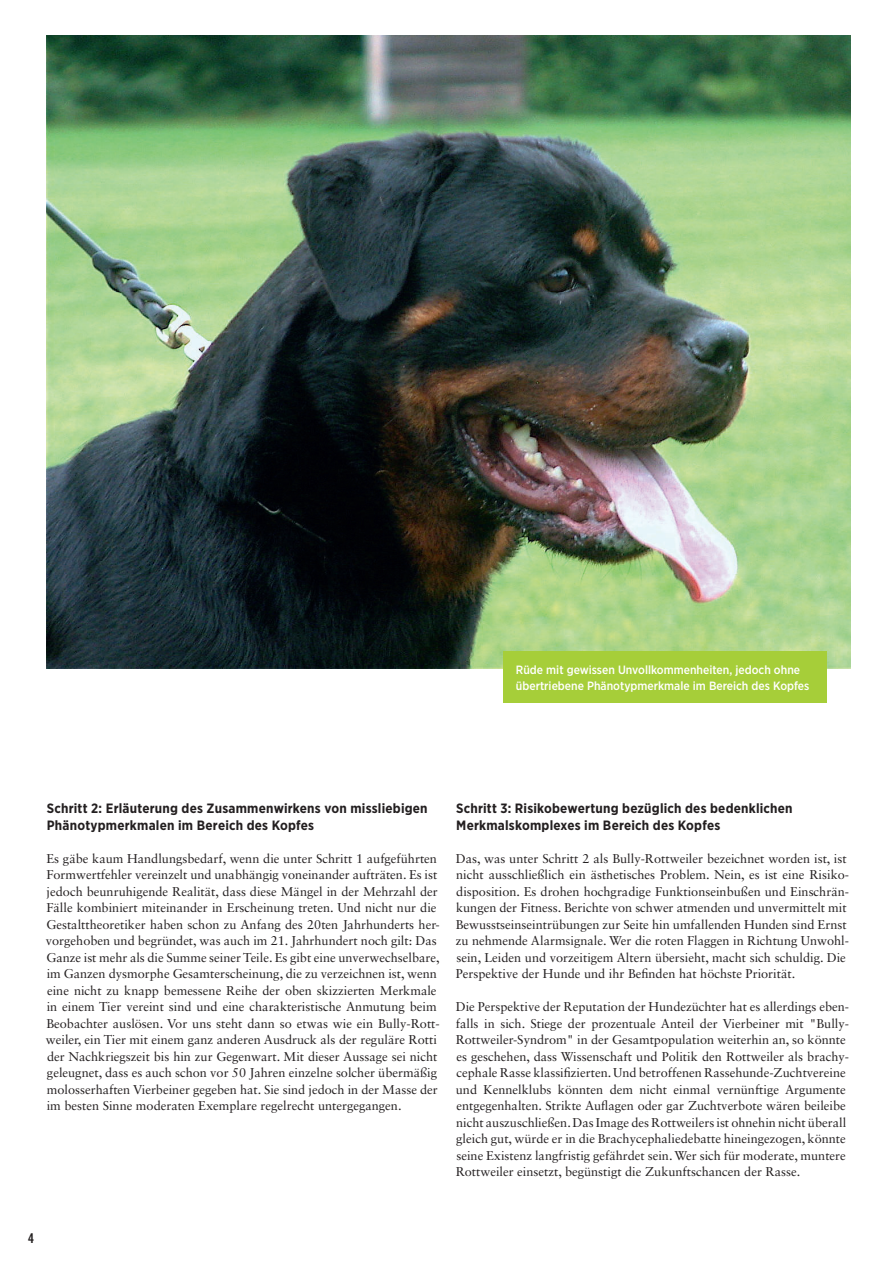
<style>
.page{position:relative;width:893px;height:1263px;background:#fff}
.page>*{position:absolute;margin:0;border:0;box-sizing:border-box;transform-origin:0 0}
.t1{font:700 13.5px/16.5px "Gotham Narrow";letter-spacing:.015em;color:#231f20}
.t2{font:13.5px "Trade Gothic LT Std Bd Cn 20";color:#231f20}
.t3{font:12.75px/16.5px "Sabon LT Std";color:#231f20}
.t4{font:500 12px/16.5px "Gotham Narrow";color:#fff}
</style>
<div class="page">
<img style="left:47px;top:36px;width:803px;height:633px">
<div style="left:503px;top:651px;width:323px;height:52px;background:#a6ce39"></div>
<p class="t4" style="left:516px;top:661px;width:295px">Rüde mit gewissen Unvollkommenheiten, jedoch ohne übertriebene Phänotypmerkmale im Bereich des Kopfes</p>
<p class="t1" style="left:47px;top:800px;width:382px">Schritt 2: Erläuterung des Zusammenwirkens von missliebigen<br>Phänotypmerkmalen im Bereich des Kopfes</p>
<p class="t3" style="left:46px;top:850px;width:395px">Es gäbe kaum Handlungsbedarf, wenn die unter Schritt 1 aufgeführten Formwertfehler vereinzelt und unabhängig voneinander aufträten. Es ist jedoch beunruhigende Realität, dass diese Mängel in der Mehrzahl der Fälle kombiniert miteinander in Erscheinung treten. Und nicht nur die Gestalttheoretiker haben schon zu Anfang des 20ten Jahrhunderts her&shy;vorgehoben und begründet, was auch im 21. Jahrhundert noch gilt: Das Ganze ist mehr als die Summe seiner Teile. Es gibt eine unverwechselbare, im Ganzen dysmorphe Gesamterscheinung, die zu verzeichnen ist, wenn eine nicht zu knapp bemessene Reihe der oben skizzierten Merkmale in einem Tier vereint sind und eine charakteristische Anmutung beim Beobachter auslösen. Vor uns steht dann so etwas wie ein Bully-Rott&shy;weiler, ein Tier mit einem ganz anderen Ausdruck als der reguläre Rotti der Nachkriegszeit bis hin zur Gegenwart. Mit dieser Aussage sei nicht geleugnet, dass es auch schon vor 50 Jahren einzelne solcher übermäßig molosserhaften Vierbeiner gegeben hat. Sie sind jedoch in der Masse der im besten Sinne moderaten Exemplare regelrecht untergegangen.</p>
<p class="t1" style="left:456px;top:800px;width:338px">Schritt 3: Risikobewertung bezüglich des bedenklichen<br>Merkmalskomplexes im Bereich des Kopfes</p>
<p class="t3" style="left:456px;top:850px;width:395px">Das, was unter Schritt 2 als Bully-Rottweiler bezeichnet worden ist, ist nicht ausschließlich ein ästhetisches Problem. Nein, es ist eine Risiko&shy;disposition. Es drohen hochgradige Funktionseinbußen und Einschrän&shy;kungen der Fitness. Berichte von schwer atmenden und unvermittelt mit Bewusstseinseintrübungen zur Seite hin umfallenden Hunden sind Ernst zu nehmende Alarmsignale. Wer die roten Flaggen in Richtung Unwohl&shy;sein, Leiden und vorzeitigem Altern übersieht, macht sich schuldig. Die Perspektive der Hunde und ihr Befinden hat höchste Priorität.</p>
<p class="t3" style="left:456px;top:998px;width:395px">Die Perspektive der Reputation der Hundezüchter hat es allerdings eben&shy;falls in sich. Stiege der prozentuale Anteil der Vierbeiner mit "Bully-Rottweiler-Syndrom" in der Gesamtpopulation weiterhin an, so könnte es geschehen, dass Wissenschaft und Politik den Rottweiler als brachy&shy;cephale Rasse klassifizierten. Und betroffenen Rassehunde-Zuchtvereine und Kennelklubs könnten dem nicht einmal vernünftige Argumente entgegenhalten. Strikte Auflagen oder gar Zuchtverbote wären beileibe nicht auszuschließen. Das Image des Rottweilers ist ohnehin nicht überall gleich gut, würde er in die Brachycephaliedebatte hineingezogen, könnte seine Existenz langfristig gefährdet sein. Wer sich für moderate, muntere Rottweiler einsetzt, begünstigt die Zukunftschancen der Rasse.</p>
<p class="t2" style="left:28px;top:1230px;width:7px">4</p>
</div>
